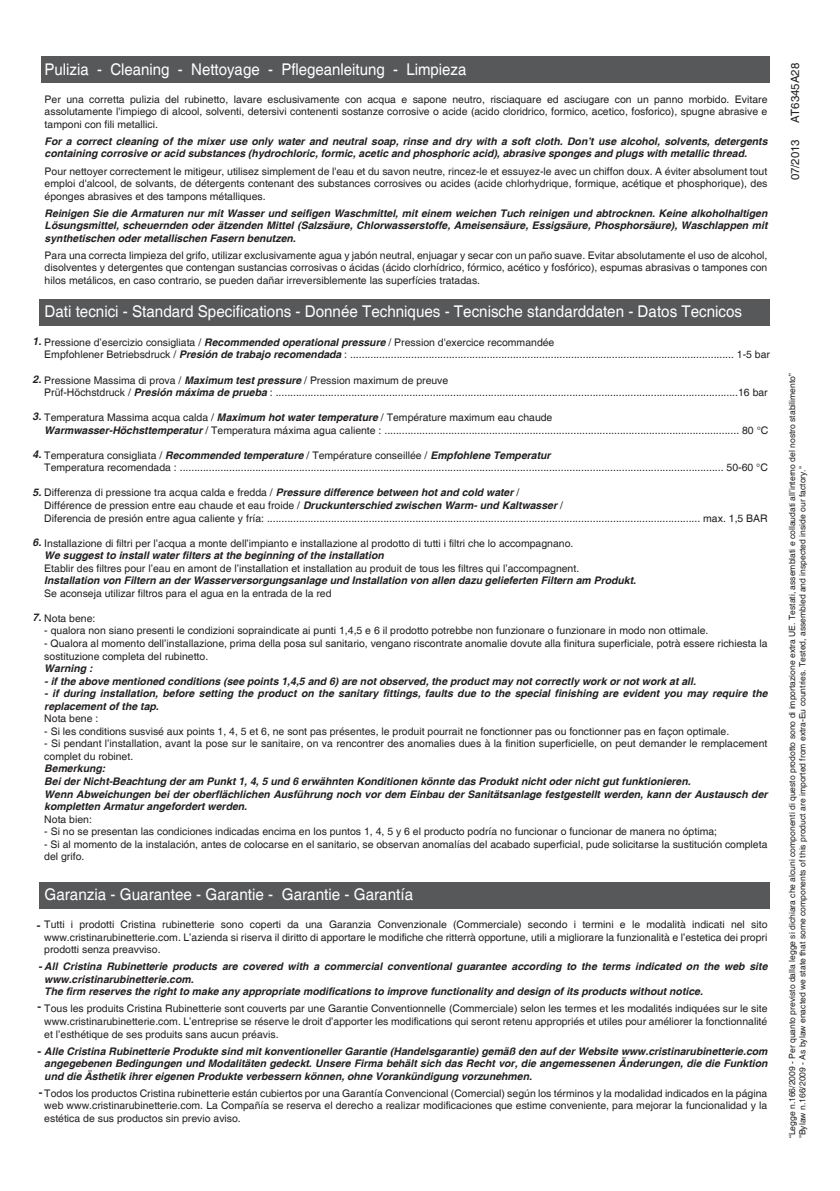
<style>
.page{position:relative;width:840px;height:1191px;background:#fff}
.page>*{position:absolute;margin:0;border:0;box-sizing:border-box;transform-origin:0 0}
.t1{font:16.2px "Helvetica";color:#fff;scale:.94 1}
.t2{font:16.2px "Helvetica";color:#fff;scale:.93 1}
.t3{font:700 11.8px "Arial";color:#231f20}
.t4{font:11.4px "Helvetica";color:#231f20}
.t5{font:700 11.4px "Arial";color:#231f20}
.t6{font:10.4px/12.6px "Helvetica";color:#231f20}
.t7{font:italic 700 10.4px/12.6px "Helvetica";color:#231f20}
.t8{font:8.6px/10.2px "Helvetica";color:#231f20}
.s1{font-weight:700;font-style:italic}
.s2{font-weight:400;font-style:normal}
.s3{font-family:"Arial";font-weight:700;font-size:11.4px}
.s4{font-family:"Arial";font-style:normal;font-size:11.4px}
</style>
<div class="page">
<div style="left:41px;top:56px;width:727px;height:27px;background:#57585a"></div>
<div style="left:39px;top:299px;width:730px;height:27px;background:#57585a"></div>
<div style="left:39px;top:882px;width:730px;height:27px;background:#57585a"></div>
<p class="t2" style="left:45px;top:60px;width:455px">Pulizia - Cleaning - Nettoyage - Pflegeanleitung - Limpieza</p>
<p class="t6" style="left:45px;top:93px;width:724px;text-align:justify">Per una corretta pulizia del rubinetto, lavare esclusivamente con acqua e sapone neutro, risciaquare ed asciugare con un panno morbido. Evitare assolutamente l'impiego di alcool, solventi, detersivi contenenti sostanze corrosive o acide (acido cloridrico, formico, acetico, fosforico), spugne abrasive e tamponi con fili metallici.</p>
<p class="t7" style="left:45px;top:135px;width:724px">For a correct cleaning of the mixer use only water and neutral soap, rinse and dry with a soft cloth. Don’t use alcohol, solvents, detergents containing corrosive or acid substances (hydrochloric, formic, acetic and phosphoric acid), abrasive sponges and plugs with metallic thread.</p>
<p class="t6" style="left:45px;top:165px;width:723px;text-align:justify">Pour nettoyer correctement le mitigeur, utilisez simplement de l'eau et du savon neutre, rincez-le et essuyez-le avec un chiffon doux. A éviter absolument tout emploi d'alcool, de solvants, de détergents contenant des substances corrosives ou acides (acide chlorhydrique, formique, acétique et phosphorique), des éponges abrasives et des tampons métalliques.</p>
<p class="t7" style="left:45px;top:207px;width:724px;text-align:justify">Reinigen Sie die Armaturen nur mit Wasser und seifigen Waschmittel, mit einem weichen Tuch reinigen und abtrocknen. Keine alkoholhaltigen Lösungsmittel, scheuernden oder ätzenden Mittel (Salzsäure, Chlorwasserstoffe, Ameisensäure, Essigsäure, Phosphorsäure), Waschlappen mit synthetischen oder metallischen Fasern benutzen.</p>
<p class="t6" style="left:45px;top:249px;width:724px;text-align:justify">Para una correcta limpieza del grifo, utilizar exclusivamente agua y jabón neutral, enjuagar y secar con un paño suave. Evitar absolutamente el uso de alcohol, disolventes y detergentes que contengan sustancias corrosivas o ácidas (ácido clorhídrico, fórmico, acético y fosfórico), espumas abrasivas o tampones con hilos metálicos, en caso contrario, se pueden dañar irreversiblemente las superfícies tratadas.</p>
<p class="t1" style="left:45px;top:302px;width:743px">Dati tecnici - Standard Specifications - Donnée Techniques - Tecnische standarddaten - Datos Tecnicos</p>
<p class="t6" style="left:44px;top:336px;width:726px;text-indent:-12px"><span class="s1">1.</span> Pressione d’esercizio consigliata / <span class="s1">Recommended operational pressure</span> / Pression d'exercice recommandée<br>Empfohlener Betriebsdruck / <span class="s1">Presión de trabajo recomendada</span> : .................................................................................................................................... 1-5 bar</p>
<p class="t6" style="left:44px;top:374px;width:724px;text-indent:-12px"><span class="s1">2.</span> Pressione Massima di prova / <span class="s1">Maximum test pressure</span> / Pression maximum de preuve<br>Prüf-Höchstdruck / <span class="s1">Presión máxima de prueba</span> : ...............................................................................................................................................................16 bar</p>
<p class="t6" style="left:44px;top:411px;width:725px;text-indent:-12px"><span class="s1">3.</span> Temperatura Massima acqua calda / <span class="s1">Maximum hot water temperature</span> / Température maximum eau chaude<br><span class="s1">Warmwasser-Höchsttemperatur</span> / Temperatura máxima agua caliente : .......................................................................................................................... 80 °C</p>
<p class="t6" style="left:44px;top:449px;width:724px;text-indent:-12px"><span class="s1">4.</span> Temperatura consigliata / <span class="s1">Recommended temperature</span> / Température conseillée / <span class="s1">Empfohlene Temperatur<br></span>Temperatura recomendada : ........................................................................................................................................................................................... 50-60 °C</p>
<p class="t6" style="left:44px;top:487px;width:724px;text-indent:-12px"><span class="s1">5.</span> Differenza di pressione tra acqua calda e fredda / <span class="s1">Pressure difference between hot and cold water</span> /<br>Différence de pression entre eau chaude et eau froide / <span class="s1">Druckunterschied zwischen Warm- und Kaltwasser</span> /<br>Diferencia de presión entre agua caliente y fría: ..................................................................................................................................................... max. 1,5 BAR</p>
<p class="t6" style="left:44px;top:537px;width:593px;text-indent:-12px"><span class="s1">6.</span> Installazione di filtri per l’acqua a monte dell’impianto e installazione al prodotto di tutti i filtri che lo accompagnano.<br><span class="s1">We suggest to install water filters at the beginning of the installation<br></span>Etablir des filtres pour l’eau en amont de l’installation et installation au produit de tous les filtres qui l’accompagnent.<br><span class="s1">Installation von Filtern an der Wasserversorgungsanlage und Installation von allen dazu gelieferten Filtern am Produkt.<br></span>Se aconseja utilizar filtros para el agua en la entrada de la red</p>
<p class="t6" style="left:33px;top:612px;width:64px"><span class="s1">7.</span> Nota bene:</p>
<p class="t6" style="left:44px;top:625px;width:665px">- qualora non siano presenti le condizioni sopraindicate ai punti 1,4,5 e 6 il prodotto potrebbe non funzionare o funzionare in modo non ottimale.</p>
<p class="t6" style="left:44px;top:637px;width:724px">- Qualora al momento dell’installazione, prima della posa sul sanitario, vengano riscontrate anomalie dovute alla finitura superficiale, potrà essere richiesta la sostituzione completa del rubinetto.<br><span class="s1">Warning :</span></p>
<p class="t7" style="left:44px;top:675px;width:652px">- if the above mentioned conditions (see points 1,4,5 and 6) are not observed, the product may not correctly work or not work at all.</p>
<p class="t7" style="left:44px;top:687px;width:724px">- if during installation, before setting the product on the sanitary fittings, faults due to the special finishing are evident you may require the replacement of the tap.<br><span class="s2">Nota bene :</span></p>
<p class="t6" style="left:44px;top:725px;width:686px">- Si les conditions susvisé aux points 1, 4, 5 et 6, ne sont pas présentes, le produit pourrait ne fonctionner pas ou fonctionner pas en façon optimale.</p>
<p class="t7" style="left:44px;top:738px;width:724px"><span class="s2">- Si pendant l’installation, avant la pose sur le sanitaire, on va rencontrer des anomalies dues à la finition superficielle, on peut demander le remplacement complet du robinet.<br></span>Bemerkung:<br>Bei der Nicht-Beachtung der am Punkt 1, 4, 5 und 6 erwähnten Konditionen könnte das Produkt nicht oder nicht gut funktionieren.<br>Wenn Abweichungen bei der oberflächlichen Ausführung noch vor dem Einbau der Sanitätsanlage festgestellt werden, kann der Austausch der kompletten Armatur angefordert werden.<br><span class="s2">Nota bien:</span></p>
<p class="t6" style="left:44px;top:825px;width:674px">- Si no se presentan las condiciones indicadas encima en los puntos 1, 4, 5 y 6 el producto podría no funcionar o funcionar de manera no óptima;</p>
<p class="t6" style="left:44px;top:838px;width:724px">- Si al momento de la instalación, antes de colocarse en el sanitario, se observan anomalías del acabado superficial, pude solicitarse la sustitución completa del grifo.</p>
<p class="t1" style="left:44px;top:885px;width:393px">Garanzia - Guarantee - Garantie - Garantie - Garantía</p>
<p class="t6" style="left:36px;top:918px;width:732px"><span class="s3">-</span> Tutti i prodotti Cristina rubinetterie sono coperti da una Garanzia Convenzionale (Commerciale) secondo i termini e le modalità indicati nel sito</p>
<p class="t7" style="left:38px;top:960px;width:730px"><span class="s4">-</span> All Cristina Rubinetterie products are covered with a commercial conventional guarantee according to the terms indicated on the web site</p>
<p class="t5" style="left:37px;top:998px;width:5px">-</p>
<p class="t6" style="left:44px;top:931px;width:724px">www.cristinarubinetterie.com. L’azienda si riserva il diritto di apportare le modifiche che ritterrà opportune, utili a migliorare la funzionalità e l’estetica dei propri prodotti senza preavviso.</p>
<p class="t7" style="left:44px;top:973px;width:659px">www.cristinarubinetterie.com.<br>The firm reserves the right to make any appropriate modifications to improve functionality and design of its products without notice.</p>
<p class="t6" style="left:44px;top:1002px;width:724px;text-align:justify">Tous les produits Cristina Rubinetterie sont couverts par une Garantie Conventionnelle (Commerciale) selon les termes et les modalités indiquées sur le site www.cristinarubinetterie.com. L’entreprise se réserve le droit d’apporter les modifications qui seront retenu appropriés et utiles pour améliorer la fonctionnalité et l’esthétique de ses produits sans aucun préavis.</p>
<p class="t7" style="left:44px;top:1045px;width:724px;text-align:justify">Alle Cristina Rubinetterie Produkte sind mit konventioneller Garantie (Handelsgarantie) gemäß den auf der Website www.cristinarubinetterie.com angegebenen Bedingungen und Modalitäten gedeckt. Unsere Firma behält sich das Recht vor, die angemessenen Änderungen, die die Funktion und die Ästhetik ihrer eigenen Produkte verbessern können, ohne Vorankündigung vorzunehmen.</p>
<p class="t6" style="left:44px;top:1099px;width:724px">web www.cristinarubinetterie.com. La Compañía se reserva el derecho a realizar modificaciones que estime conveniente, para mejorar la funcionalidad y la estética de sus productos sin previo aviso.</p>
<p class="t3" style="left:37px;top:1042px;width:5px">-</p>
<p class="t6" style="left:38px;top:1087px;width:730px"><span class="s3">-</span> Todos los productos Cristina rubinetterie están cubiertos por una Garantía Convencional (Comercial) según los términos y la modalidad indicados en la página</p>
<p class="t4" style="left:788px;top:123px;width:62px;rotate:-90deg">AT6345A28</p>
<p class="t4" style="left:788px;top:180px;width:43px;rotate:-90deg">07/2013</p>
<p class="t8" style="left:787px;top:1138px;width:766px;rotate:-90deg">“Legge n.166/2009 - Per quanto previsto dalla legge si dichiara che alcuni componenti di questo prodotto sono di importazione extra UE. Testati, assemblati e collaudati all’interno del nostro stabilimento” "Bylaw n.166/2009 - As bylaw enacted we state that some components of this product are imported from extra-Eu countries. Tested, assembled and inspected inside our factory."</p>
</div>
